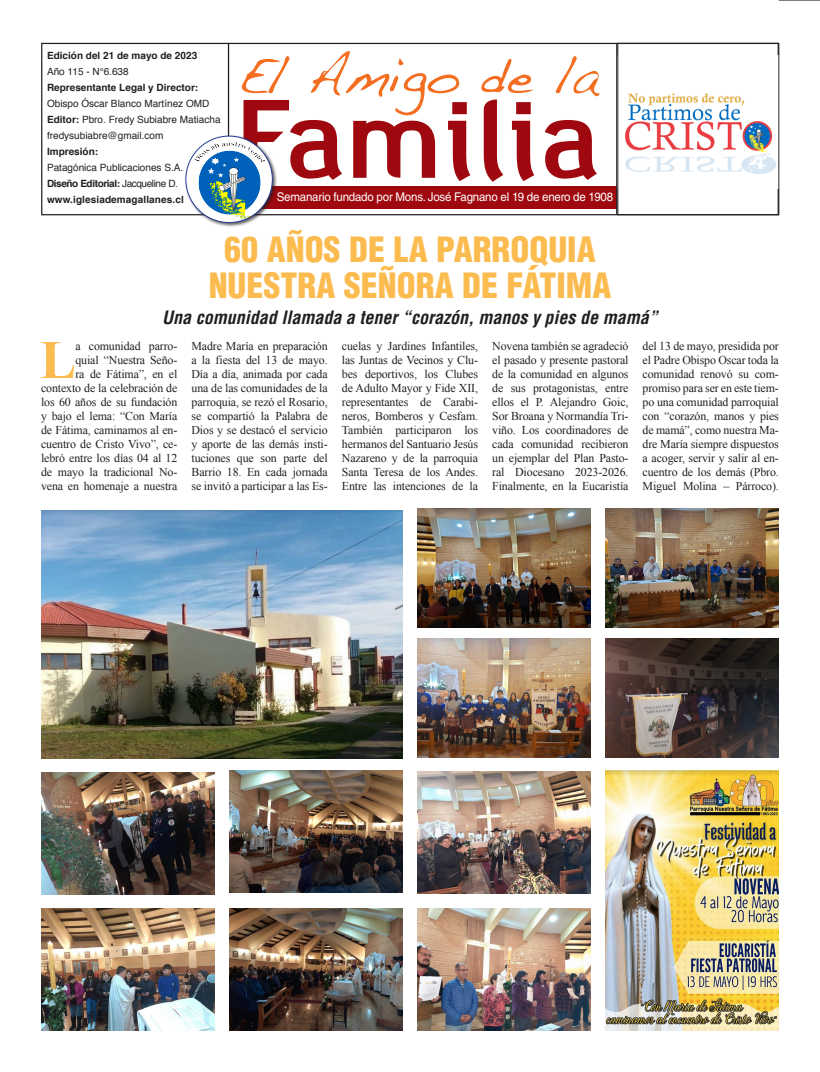
<style>
.page{position:relative;width:820px;height:1072px;background:#fff}
.page>*{position:absolute;margin:0;border:0;box-sizing:border-box;transform-origin:0 0}
.t1{font:700 54.3px "Times New Roman";color:#fcbb4f}
.t2{font:900 condensed 34px "Helvetica LT Std";color:#fcbb4f}
.t3{font:italic 700 condensed 18px "Helvetica LT Std";color:#231f20}
.t4{font:12px/14px "Times New Roman";letter-spacing:-.01em;color:#231f20;text-align:justify}
.Subtitulo{font:12px "Helvetica LT Std";letter-spacing:-.02em;color:#fff;scale:.96 1}
.t5{font:700 10px/16px "Helvetica";color:#231f20}
.t6{font:10px "Helvetica";color:#231f20}
.t7{font:700 10px "Helvetica";letter-spacing:-.04em;color:#231f20}
.s1{font-weight:400}
.s2{font-weight:700}
</style>
<div class="page">
<div style="left:41px;top:43px;width:188px;height:172px;border:1px solid #231f20"></div>
<div style="left:229px;top:186px;width:387px;height:22px;background:#9f080e"></div>
<svg style="left:242px;top:51px;width:357px;height:131px"></svg>
<hr style="left:616px;top:43px;width:1px;height:171px;background:#231f20">
<hr style="left:778px;top:0;width:41px;height:1px;background:#000">
<div style="left:184px;top:135px;width:97px;height:97px;background:#231f20;opacity:.75"></div>
<img style="left:186px;top:139px;width:86px;height:83px">
<img style="left:625px;top:93px;width:152px;height:81px">
<div style="left:617px;top:43px;width:162px;height:172px;border:1px solid #231f20"></div>
<img style="left:417px;top:509px;width:173px;height:119px">
<img style="left:417px;top:639px;width:173px;height:119px">
<img style="left:41px;top:511px;width:362px;height:247px">
<img style="left:605px;top:509px;width:173px;height:119px">
<img style="left:605px;top:639px;width:173px;height:119px">
<img style="left:41px;top:772px;width:174px;height:122px">
<img style="left:417px;top:771px;width:173px;height:122px">
<img style="left:229px;top:771px;width:174px;height:122px">
<img style="left:41px;top:908px;width:174px;height:122px">
<img style="left:417px;top:908px;width:173px;height:122px">
<img style="left:229px;top:908px;width:174px;height:122px">
<img style="left:605px;top:771px;width:173px;height:259px">
<p class="t5" style="left:47px;top:48px;width:152px">Edición del 21 de mayo de 2023<br><span class="s1">Año 115 - N°6.638</span></p>
<p class="t5" style="left:47px;top:80px;width:164px">Representante Legal y Director:<br><span class="s1">Obispo Óscar Blanco Martínez OMD</span></p>
<p class="t6" style="left:47px;top:112px;width:175px"><span class="s2">Editor:</span> Pbro. Fredy Subiabre Matiacha</p>
<p class="t6" style="left:47px;top:128px;width:118px">fredysubiabre@gmail.com</p>
<p class="t5" style="left:47px;top:144px;width:53px">Impresión:</p>
<p class="t6" style="left:47px;top:160px;width:138px">Patagónica Publicaciones S.A.</p>
<p class="t7" style="left:47px;top:175px;width:132px">Diseño Editorial: <span class="s1">Jacqueline D.</span></p>
<p class="t5" style="left:47px;top:192px;width:138px">www.iglesiademagallanes.cl</p>
<p class="Subtitulo" style="left:277px;top:190px;width:352px">Semanario fundado por Mons. José Fagnano el 19 de enero de 1908</p>
<p class="t2" style="left:224px;top:228px;width:373px">60 AÑOS DE LA PARROQUIA</p>
<p class="t2" style="left:208px;top:264px;width:404px">NUESTRA SEÑORA DE FÁTIMA</p>
<p class="t3" style="left:162px;top:306px;width:496px">Una comunidad llamada a tener “corazón, manos y pies de mamá”</p>
<p class="t4" style="left:41px;top:339px;width:138px;text-align:right">a comunidad parro-<br>quial “Nuestra Seño-<br>ra de Fátima”, en el contexto de la celebración de los 60 años de su fundación y bajo el lema: “Con María de Fátima, caminamos al en&shy;cuentro de Cristo Vivo”, ce&shy;lebró entre los días 04 al 12 de mayo la tradicional No&shy;vena en homenaje a nuestra</p>
<p class="t4" style="left:191px;top:339px;width:138px">Madre María en preparación a la fiesta del 13 de mayo.</p>
<p class="t1" style="left:40px;top:322px;width:37px">L</p>
<p class="t4" style="left:191px;top:367px;width:138px">Día a día, animada por cada una de las comunidades de la parroquia, se rezó el Rosario, se compartió la Palabra de Dios y se destacó el servicio y aporte de las demás insti&shy;tuciones que son parte del Barrio 18. En cada jornada se invitó a participar a las Es-</p>
<p class="t4" style="left:342px;top:339px;width:138px">cuelas y Jardines Infantiles, las Juntas de Vecinos y Clu&shy;bes deportivos, los Clubes de Adulto Mayor y Fide XII, representantes de Carabi&shy;neros, Bomberos y Cesfam.<br>También participaron los hermanos del Santuario Jesús Nazareno y de la parroquia Santa Teresa de los Andes.</p>
<p class="t4" style="left:342px;top:479px;width:138px">Entre las intenciones de la</p>
<p class="t4" style="left:492px;top:339px;width:138px">Novena también se agradeció el pasado y presente pastoral de la comunidad en algunos de sus protagonistas, entre ellos el P. Alejandro Goic, Sor Broana y Normandía Tri&shy;viño. Los coordinadores de cada comunidad recibieron un ejemplar del Plan Pasto&shy;ral Diocesano 2023-2026.</p>
<p class="t4" style="left:492px;top:479px;width:138px">Finalmente, en la Eucaristía</p>
<p class="t4" style="left:642px;top:339px;width:138px">del 13 de mayo, presidida por el Padre Obispo Oscar toda la comunidad renovó su com&shy;promiso para ser en este tiem&shy;po una comunidad parroquial con “corazón, manos y pies de mamá”, como nuestra Ma&shy;dre María siempre dispuestos a acoger, servir y salir al en&shy;cuentro de los demás (Pbro.<br>Miguel Molina – Párroco).</p>
</div>
